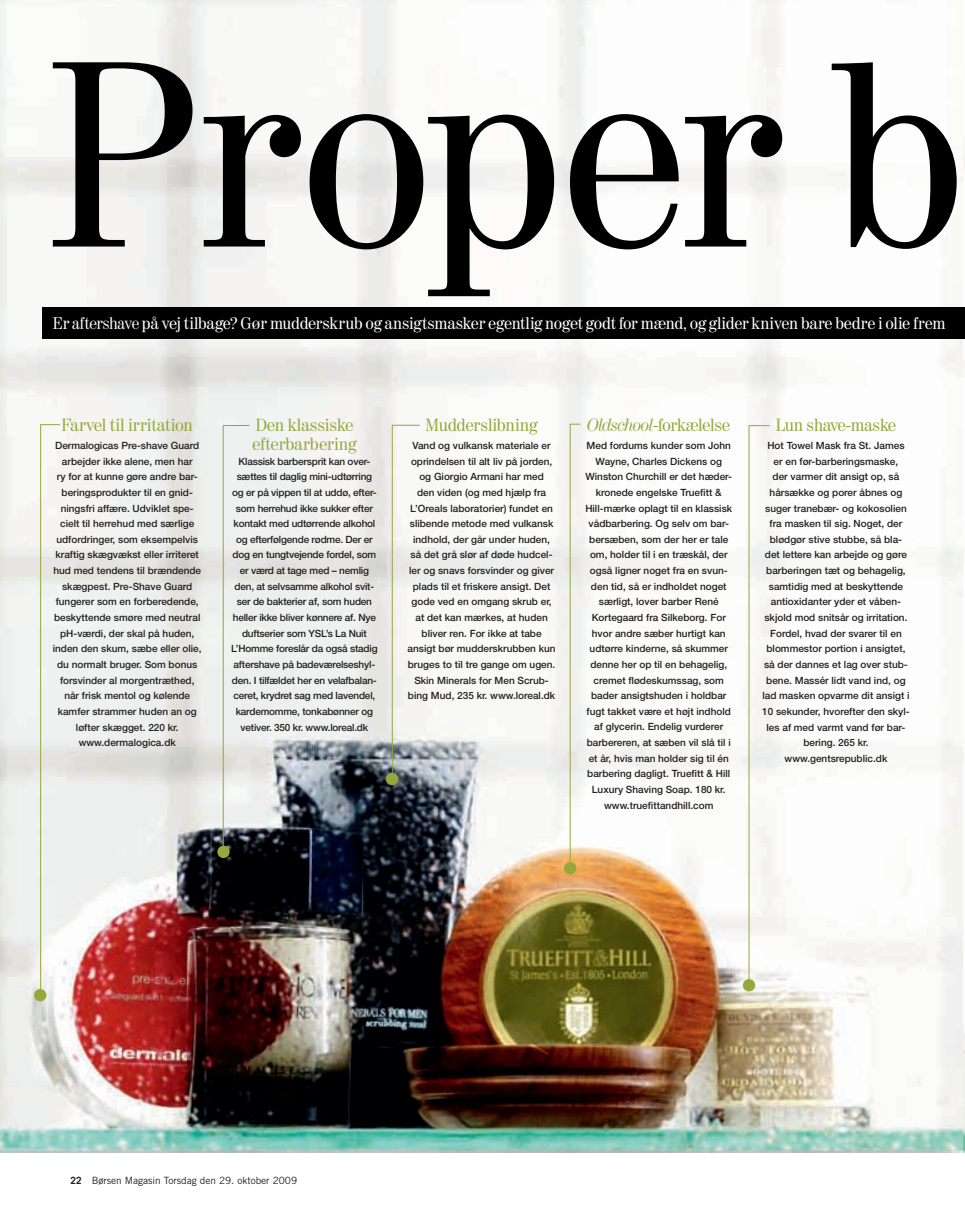
<style>
.page{position:relative;width:965px;height:1205px;background:#fff}
.page>*{position:absolute;margin:0;border:0;box-sizing:border-box;transform-origin:0 0}
.t1{font:17.5px/18.8px "Globe Madison Titling Med Roman";letter-spacing:-.015em;color:#95a83c}
.t2{font:16.75px "Globe Madison Titling Med Roman";letter-spacing:-.015em;color:#fff}
.t3{font:500 10px/15.6px "Helvetica Neue";color:#231f20;text-align:center}
.t4{font:500 10px/15.6px "Helvetica Neue";letter-spacing:-.02em;color:#231f20;text-align:center}
.t5{font:10px "Trade Gothic";color:#231f20}
.s1{font-family:"Globe Madison Titling Roman"}
.s2{font-family:"Globe Madison Titling";font-style:italic}
.s3{font-weight:700}
</style>
<div class="page">
<img style="left:0;top:0;width:965px;height:1152px">
<svg style="left:53px;top:62px;width:729px;height:234px;fill:#f5f5f4"></svg>
<svg style="left:832px;top:62px;width:133px;height:236px"></svg>
<hr style="left:40px;top:424px;width:1px;height:575px;background:#95a83c">
<svg style="left:40px;top:424px;width:20px;height:1px"></svg>
<div style="left:34px;top:988px;width:12px;height:13px;background:#95a83c;border-radius:50%"></div>
<hr style="left:392px;top:425px;width:1px;height:352px;background:#95a83c">
<svg style="left:393px;top:425px;width:27px;height:1px"></svg>
<div style="left:386px;top:772px;width:12px;height:12px;background:#95a83c;border-radius:50%"></div>
<hr style="left:570px;top:424px;width:1px;height:443px;background:#95a83c">
<div style="left:564px;top:861px;width:12px;height:13px;background:#95a83c;border-radius:50%"></div>
<hr style="left:749px;top:425px;width:1px;height:560px;background:#95a83c">
<svg style="left:749px;top:425px;width:21px;height:1px"></svg>
<div style="left:743px;top:978px;width:12px;height:13px;background:#95a83c;border-radius:50%"></div>
<hr style="left:223px;top:425px;width:1px;height:422px;background:#95a83c">
<svg style="left:224px;top:425px;width:25px;height:1px"></svg>
<div style="left:217px;top:845px;width:13px;height:12px;background:#95a83c;border-radius:50%"></div>
<div style="left:42px;top:307px;width:923px;height:31px;background:#000"></div>
<p class="t2" style="left:53px;top:313px;width:894px">Er <span class="s1">aftershave</span> på vej tilbage? Gør mudderskrub og ansigtsmasker egentlig noget godt for mænd, og glider kniven bare bedre i olie frem</p>
<p class="t1" style="left:62px;top:415px;width:133px">Farvel til irritation</p>
<p class="t3" style="left:53px;top:437px;width:150px">Dermalogicas Pre-shave Guard arbejder ikke alene, men har<br>ry for at kunne gøre andre bar&shy;beringsprodukter til en gnid&shy;ningsfri affære. Udviklet spe&shy;cielt til herrehud med særlige udfordringer, som eksempelvis kraftig skægvækst eller irriteret hud med tendens til brændende skægpest. Pre-Shave Guard fungerer som en forberedende, beskyttende smøre med neutral pH-værdi, der skal på huden, inden den skum, sæbe eller olie, du normalt bruger. Som bonus forsvinder al morgentræthed, når frisk mentol og kølende kamfer strammer huden an og løfter skægget. 220 kr. www.dermalogica.dk</p>
<p class="t1" style="left:252px;top:415px;width:106px">Den klassiske efterbarbering</p>
<p class="t4" style="left:231px;top:453px;width:148px">Klassisk barbersprit kan over&shy;sættes til daglig mini-udtørring og er på vippen til at uddø, efter&shy;som herrehud ikke sukker efter kontakt med udtørrende alkohol og efterfølgende rødme. Der er dog en tungtvejende fordel, som er værd at tage med – nemlig den, at selvsamme alkohol svit&shy;ser de bakterier af, som huden heller ikke bliver kønnere af. Nye duftserier som YSL’s La Nuit<br>L’Homme foreslår da også stadig aftershave på badeværelseshyl&shy;den. I tilfældet her en velafbalan&shy;ceret, krydret sag med lavendel, kardemomme, tonkabønner og vetiver. 350 kr. www.loreal.dk</p>
<p class="t1" style="left:426px;top:415px;width:114px">Mudderslibning</p>
<p class="t3" style="left:408px;top:437px;width:149px">Vand og vulkansk materiale er oprindelsen til alt liv på jorden, og Giorgio Armani har med<br>den viden (og med hjælp fra<br>L’Oreals- laboratorier) fundet en slibende metode med vulkansk indhold, der går under huden, så det grå slør af døde hudcel&shy;ler og snavs forsvinder og giver plads til et friskere ansigt. Det gode ved en omgang skrub er, at det kan mærkes, at huden bliver ren. For ikke at tabe ansigt bør mudder-skrubben kun bruges to til tre gange om ugen.<br>Skin Minerals for Men Scrub&shy;bing Mud, 235 kr. www.loreal.dk</p>
<p class="t1" style="left:587px;top:415px;width:144px"><span class="s2">Oldschool</span>-forkælelse</p>
<p class="t3" style="left:585px;top:437px;width:148px">Med fordums kunder som John<br>Wayne, Charles Dickens og<br>Winston Churchill er det hæder&shy;kronede engelske True-fitt &amp;<br>Hill-mærke oplagt til en klassisk vådbarbering. Og selv om bar&shy;bersæben, som der her er tale om, holder til i en træskål, der også ligner noget fra en svun&shy;den tid, så er indholdet noget særligt, lover barber René<br>Korte-gaard fra Silkeborg. For hvor andre sæber hurtigt kan udtørre kinderne, så skummer denne her op til en behagelig, cremet flødeskumssag, som bader ansigtshuden i holdbar fugt takket være et højt indhold af glycerin. Endelig vurderer barbereren, at sæben vil slå til i et år, hvis man holder sig til én barbering dagligt. Truefitt &amp; Hill<br>Luxury Shaving Soap. 180 kr. www.truefittandhill.com</p>
<p class="t1" style="left:776px;top:415px;width:122px">Lun shave-maske</p>
<p class="t3" style="left:762px;top:437px;width:149px">Hot Towel Mask fra St. James er en før-barberingsmaske,<br>der varmer dit ansigt op, så hårsække og porer åbnes og suger tranebær- og kokosolien fra masken til sig. Noget, der blødgør stive stubbe, så bla&shy;det lettere kan arbejde og gøre barberingen tæt og behagelig, samtidig med at beskyttende antioxidanter yder et våben&shy;skjold mod snitsår og irritation.<br>Fordel, hvad der svarer til en blommestor portion i ansigtet, så der dannes et lag over stub&shy;bene. Massér lidt vand ind, og lad masken opvarme dit ansigt i<br>10 sekunder, hvorefter den skyl&shy;les af med varmt vand før bar&shy;bering. 265 kr. www.gentsrepublic.dk</p>
<p class="t5" style="left:71px;top:1173px;width:228px"><span class="s3">22</span> Børsen Magasin Torsdag den 29. oktober 2009</p>
</div>
